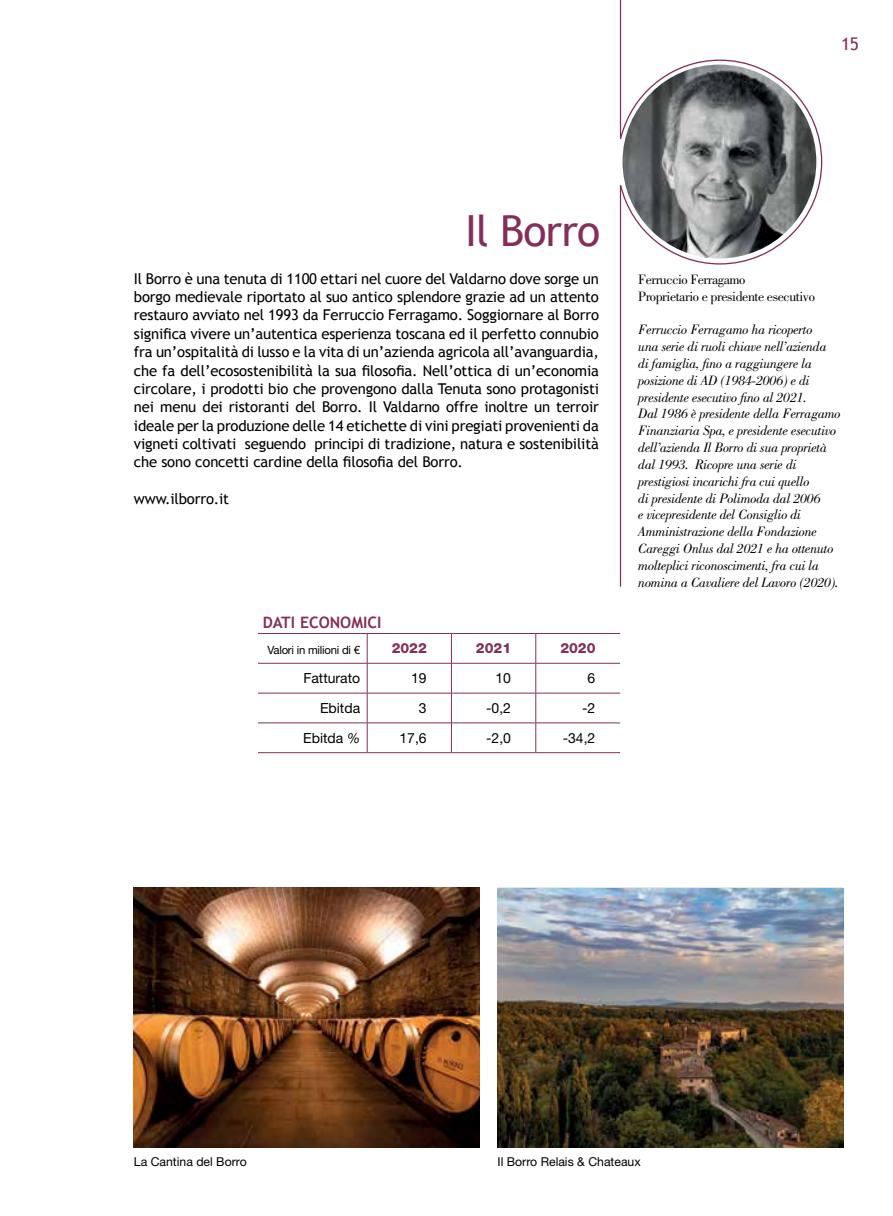
<style>
.page{position:relative;width:893px;height:1216px;background:#fff}
.page>*{position:absolute;margin:0;border:0;box-sizing:border-box;transform-origin:0 0}
.t1{font:42.88px "Trebuchet MS";letter-spacing:-.02em;color:#842f59}
.t2{font:17.5px "Trebuchet MS";color:#842f59}
.t3{font:700 15.75px "Trebuchet MS";color:#842f59}
.t4{font:14.88px/18.4px "Trebuchet MS";letter-spacing:-.01em;color:#000;text-align:justify}
.t5{font:italic 14px/16.8px "Bodoni Std";letter-spacing:-.02em;color:#000}
.t6{font:14px/16.8px "Bodoni Std";letter-spacing:-.03em;color:#000}
.t7{font:14px "Helvetica Neue LT Std";color:#000}
.t8{font:800 14px "Helvetica Neue LT Std";color:#842f59}
.t9{font:12.25px "Helvetica Neue LT Std";color:#000}
.t10{font:11.38px "Helvetica Neue LT Std";letter-spacing:-.02em;color:#000}
.s1{font-style:italic}
</style>
<div class="page">
<svg style="left:619px;top:59px;width:204px;height:206px"></svg>
<hr style="left:620px;top:0;width:1px;height:138px;background:#842f59">
<img style="left:623px;top:65px;width:193px;height:193px;border-radius:97px">
<hr style="left:620px;top:185px;width:1px;height:401px;background:#842f59">
<img style="left:134px;top:887px;width:346px;height:260px">
<img style="left:498px;top:888px;width:345px;height:259px">
<hr style="left:258px;top:633px;width:109px;height:1px;background:#842f59">
<hr style="left:367px;top:633px;width:1px;height:30px;background:#842f59">
<hr style="left:367px;top:633px;width:84px;height:1px;background:#842f59">
<hr style="left:451px;top:633px;width:1px;height:30px;background:#842f59">
<hr style="left:451px;top:633px;width:85px;height:1px;background:#842f59">
<hr style="left:535px;top:633px;width:1px;height:30px;background:#842f59">
<hr style="left:536px;top:633px;width:84px;height:1px;background:#842f59">
<hr style="left:258px;top:663px;width:109px;height:1px;background:#842f59">
<hr style="left:367px;top:663px;width:1px;height:30px;background:#842f59">
<hr style="left:451px;top:663px;width:1px;height:30px;background:#842f59">
<hr style="left:367px;top:663px;width:84px;height:1px;background:#842f59">
<hr style="left:451px;top:663px;width:85px;height:1px;background:#842f59">
<hr style="left:535px;top:663px;width:1px;height:30px;background:#842f59">
<hr style="left:536px;top:663px;width:84px;height:1px;background:#842f59">
<hr style="left:258px;top:692px;width:109px;height:1px;background:#842f59">
<hr style="left:258px;top:722px;width:109px;height:1px;background:#842f59">
<hr style="left:258px;top:752px;width:109px;height:1px;background:#842f59">
<svg style="left:367px;top:693px;width:1px;height:59px"></svg>
<svg style="left:451px;top:693px;width:1px;height:59px"></svg>
<hr style="left:367px;top:692px;width:84px;height:1px;background:#842f59">
<hr style="left:451px;top:692px;width:85px;height:1px;background:#842f59">
<hr style="left:367px;top:722px;width:84px;height:1px;background:#842f59">
<hr style="left:451px;top:722px;width:85px;height:1px;background:#842f59">
<hr style="left:367px;top:752px;width:84px;height:1px;background:#842f59">
<hr style="left:451px;top:752px;width:85px;height:1px;background:#842f59">
<svg style="left:535px;top:693px;width:1px;height:59px"></svg>
<hr style="left:536px;top:692px;width:84px;height:1px;background:#842f59">
<hr style="left:536px;top:722px;width:84px;height:1px;background:#842f59">
<hr style="left:536px;top:752px;width:84px;height:1px;background:#842f59">
<p class="t2" style="left:841px;top:34px;width:19px">15</p>
<h1 class="t1" style="left:465px;top:206px;width:137px">Il Borro</h1>
<p class="t4" style="left:134px;top:269px;width:467px">Il Borro è una tenuta di 1100 ettari nel cuore del Valdarno dove sorge un borgo medievale riportato al suo antico splendore grazie ad un attento restauro avviato nel 1993 da Ferruccio Ferragamo. Soggiornare al Borro significa vivere un’autentica esperienza toscana ed il perfetto connubio fra un’ospitalità di lusso e la vita di un’azienda agricola all’avanguardia, che fa dell’ecosostenibilità la sua filosofia. Nell’ottica di un’economia circolare, i prodotti bio che provengono dalla Tenuta sono protagonisti nei menu dei ristoranti del Borro. Il Valdarno offre inoltre un terroir ideale per la produzione delle 14 etichette di vini pregiati provenienti da vigneti coltivati seguendo principi di tradizione, natura e sostenibilità che sono concetti cardine della filosofia del Borro.</p>
<p class="t4" style="left:134px;top:490px;width:97px">www.ilborro.it</p>
<p class="t3" style="left:263px;top:612px;width:120px">DATI ECONOMICI</p>
<p class="t10" style="left:267px;top:643px;width:94px">Valori in milioni di €</p>
<p class="t8" style="left:392px;top:640px;width:37px">2022</p>
<p class="t8" style="left:476px;top:640px;width:37px">2021</p>
<p class="t8" style="left:560px;top:640px;width:37px">2020</p>
<p class="t7" style="left:303px;top:670px;width:58px">Fatturato</p>
<p class="t7" style="left:411px;top:670px;width:17px">19</p>
<p class="t7" style="left:495px;top:670px;width:17px">10</p>
<p class="t7" style="left:588px;top:670px;width:9px">6</p>
<p class="t7" style="left:320px;top:699px;width:42px">Ebitda</p>
<p class="t7" style="left:419px;top:699px;width:9px">3</p>
<p class="t7" style="left:486px;top:699px;width:26px">-0,2</p>
<p class="t7" style="left:582px;top:699px;width:15px">-2</p>
<p class="t7" style="left:303px;top:729px;width:59px">Ebitda <span class="s1">%</span></p>
<p class="t7" style="left:399px;top:729px;width:29px">17,6</p>
<p class="t7" style="left:486px;top:729px;width:26px">-2,0</p>
<p class="t7" style="left:563px;top:729px;width:34px">-34,2</p>
<p class="t6" style="left:638px;top:271px;width:178px">Ferruccio Ferragamo<br>Proprietario e presidente esecutivo</p>
<p class="t5" style="left:638px;top:321px;width:204px">Ferruccio Ferragamo ha ricoperto<br>una serie di ruoli chiave nell’azienda<br>di famiglia, fino a raggiungere la posizione di AD (1984-2006) e di presidente esecutivo fino al 2021.<br>Dal 1986 è presidente della Ferragamo Finanziaria Spa, e presidente esecutivo dell’azienda Il Borro di sua proprietà dal 1993. Ricopre una serie di prestigiosi incarichi fra cui quello<br>di presidente di Polimoda dal 2006<br>e vicepresidente del Consiglio di Amministrazione della Fondazione Careggi Onlus dal 2021 e ha ottenuto molteplici riconoscimenti, fra cui la nomina a Cavaliere del Lavoro (2020).</p>
<p class="t9" style="left:134px;top:1154px;width:114px">La Cantina del Borro</p>
<p class="t9" style="left:498px;top:1154px;width:145px">Il Borro Relais &amp; Chateaux</p>
</div>
